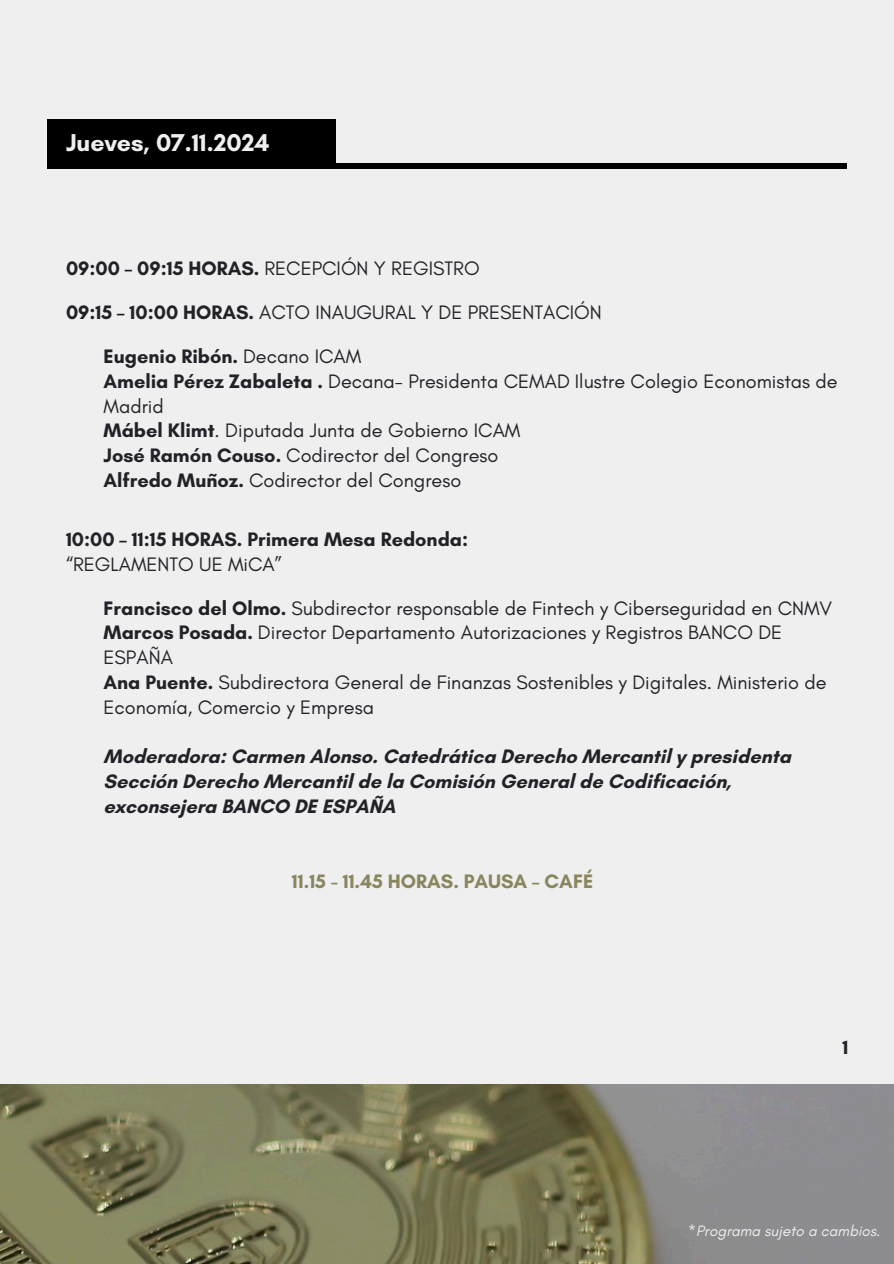
<style>
.page{position:relative;width:894px;height:1264px;background:#fff}
.page>*{position:absolute;margin:0;border:0;box-sizing:border-box;transform-origin:0 0}
.t1{font:700 24.75px "Glacial Indifference";color:#efefef}
.t2{font:19.8px/24.8px "Glacial Indifference";color:#212227}
.t3{font:700 19.8px/24.8px "Glacial Indifference";color:#212227}
.t4{font:700 19.8px "Glacial Indifference";color:#89865f}
.t5{font:italic 15.3px "Glacial Indifference";color:#efefef}
.s1{font-weight:700}
.s2{font-weight:400}
</style>
<div class="page">
<div style="left:0;top:0;width:893px;height:1263px;background:#efefef"></div>
<div style="left:48px;top:163px;width:798px;height:6px;background:#000"></div>
<div style="left:48px;top:119px;width:287px;height:50px;background:#000"></div>
<img style="left:0;top:1084px;width:893px;height:179px">
<h3 class="t1" style="left:66px;top:128px;width:205px">Jueves, 07.11.2024</h3>
<h3 class="t2" style="left:66px;top:255px;width:415px"><span class="s1">09:00 – 09:15 HORAS.</span> RECEPCIÓN Y REGISTRO</h3>
<h5 class="t2" style="left:66px;top:299px;width:537px"><span class="s1">09:15 – 10:00 HORAS.</span> ACTO INAUGURAL Y DE PRESENTACIÓN</h5>
<h4 class="t2" style="left:104px;top:344px;width:735px"><span class="s1">Eugenio Ribón.</span> Decano ICAM<br><span class="s1">Amelia Pérez Zabaleta .</span> Decana- Presidenta CEMAD Ilustre Colegio Economistas de Madrid<br><span class="s1">Mábel Klimt</span>. Diputada Junta de Gobierno ICAM<br><span class="s1">José Ramón Couso.</span> Codirector del Congreso<br><span class="s1">Alfredo Muñoz.</span> Codirector del Congreso</h4>
<h2 class="t3" style="left:66px;top:526px;width:403px">10:00 – 11:15 HORAS. Primera Mesa Redonda: <span class="s2">“REGLAMENTO UE MiCA”</span></h2>
<p class="t2" style="left:104px;top:595px;width:730px"><span class="s1">Francisco del Olmo.</span> Subdirector responsable de Fintech y Ciberseguridad en CNMV <span class="s1">Marcos Posada.</span> Director Departamento Autorizaciones y Registros BANCO DE ESPAÑA<br><span class="s1">Ana Puente.</span> Subdirectora General de Finanzas Sostenibles y Digitales. Ministerio de Economía, Comercio y Empresa</p>
<p class="t3" style="left:104px;top:744px;width:688px">Moderadora: Carmen Alonso. Catedrática Derecho Mercantil y presidenta<br>Sección Derecho Mercantil de la Comisión General de Codificación, exconsejera BANCO DE ESPAÑA</p>
<p class="t4" style="left:292px;top:869px;width:303px">11.15 - 11.45 HORAS. PAUSA – CAFÉ</p>
<h5 class="t3" style="left:842px;top:1034px;width:7px">1</h5>
<h5 class="t5" style="left:687px;top:1221px;width:194px">*Programa sujeto a cambios.</h5>
</div>
